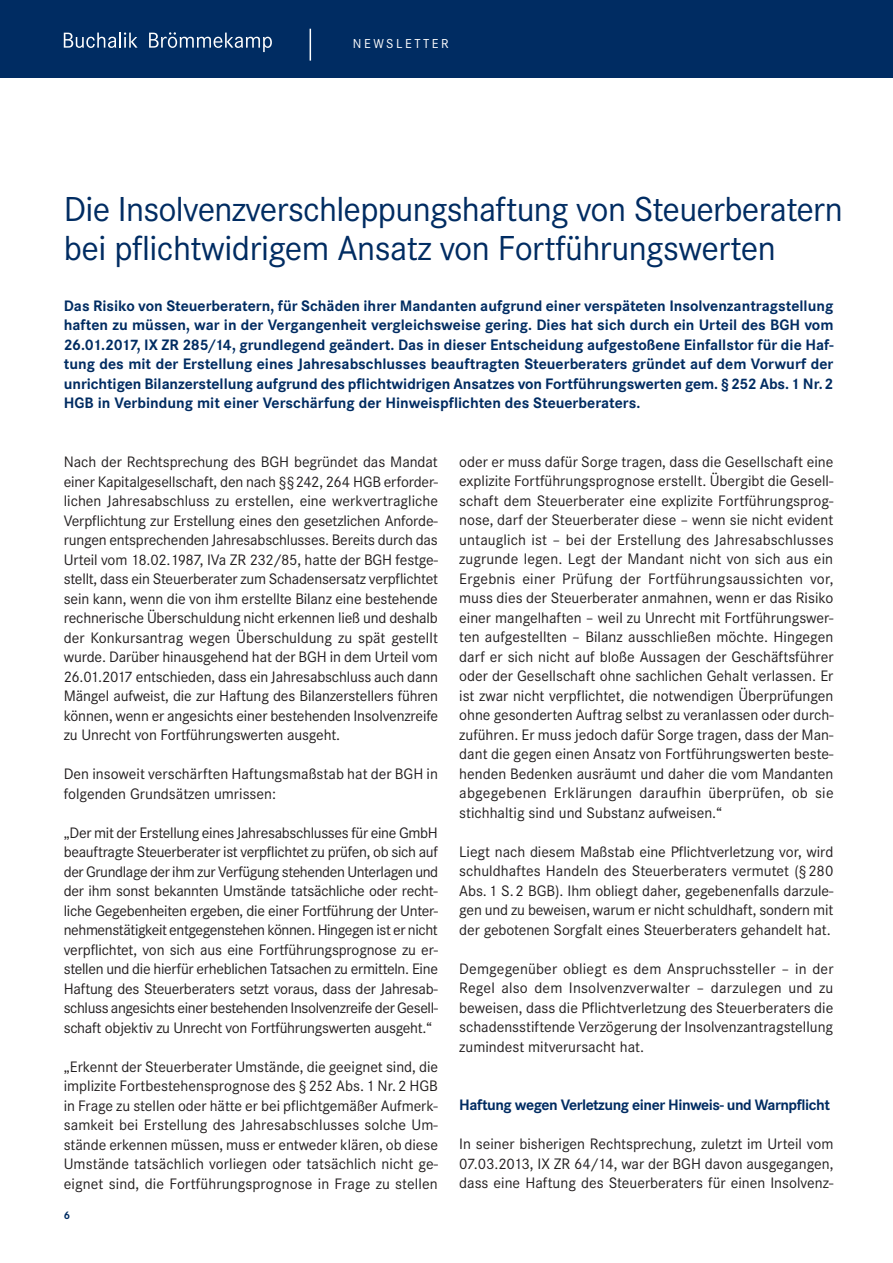
<style>
.page{position:relative;width:893px;height:1263px;background:#fff}
.page>*{position:absolute;margin:0;border:0;box-sizing:border-box;transform-origin:0 0}
.t1{font:36px/39px "Corporate S";letter-spacing:-.02em;color:#002c62}
.t2{font:15.75px/19.5px "Corporate S";color:#231f20;text-align:justify}
.t3{font:700 15.75px/19.5px "Corporate S";letter-spacing:-.015em;color:#002c62;text-align:justify}
.t4{font:13.5px "Corporate S";letter-spacing:.185em;color:#fff}
.t5{font:700 11.25px "Corporate S";color:#002c62}
</style>
<div class="page">
<div style="left:0;top:0;width:893px;height:78px;background:#002c62"></div>
<hr style="left:310px;top:29px;width:1px;height:32px;background:#fff">
<svg style="left:64px;top:32px;width:74px;height:16px"></svg>
<svg style="left:149px;top:32px;width:123px;height:20px"></svg>
<p class="t4" style="left:353px;top:35px;width:97px">NEWSLETTER</p>
<h1 class="t1" style="left:64px;top:190px;width:781px">Die Insolvenzverschleppungshaftung von Steuerberatern bei pflichtwidrigem Ansatz von Fortführungswerten</h1>
<p class="t3" style="left:64px;top:296px;width:771px">Das Risiko von Steuerberatern, für Schäden ihrer Mandanten aufgrund einer verspäteten Insolvenzantragstellung haften zu müssen, war in der Vergangenheit vergleichsweise gering. Dies hat sich durch ein Urteil des BGH vom 26.01.2017, IX ZR 285/14, grundlegend geändert. Das in dieser Entscheidung aufgestoßene Einfallstor für die Haf&shy;tung des mit der Erstellung eines Jahresabschlusses beauftragten Steuerberaters gründet auf dem Vorwurf der unrichtigen Bilanzerstellung aufgrund des pflichtwidrigen Ansatzes von Fortführungswerten gem. §252 Abs.1 Nr.2<br>HGB in Verbindung mit einer Verschärfung der Hinweispflichten des Steuerberaters.</p>
<p class="t2" style="left:64px;top:452px;width:376px">Nach der Rechtsprechung des BGH begründet das Mandat einer Kapitalgesellschaft, den nach §§242, 264 HGB erforder&shy;lichen Jahresabschluss zu erstellen, eine werkvertragliche Verpflichtung zur Erstellung eines den gesetzlichen Anforde&shy;rungen entsprechenden Jahresabschlusses. Bereits durch das Urteil vom 18.02.1987, IVa ZR 232/85, hatte der BGH festge&shy;stellt, dass ein Steuerberater zum Schadensersatz verpflichtet sein kann, wenn die von ihm erstellte Bilanz eine bestehende rechnerische Überschuldung nicht erkennen ließ und deshalb der Konkursantrag wegen Überschuldung zu spät gestellt wurde. Darüber hinausgehend hat der BGH in dem Urteil vom 26.01.2017 entschieden, dass ein Jahresabschluss auch dann Mängel aufweist, die zur Haftung des Bilanzerstellers führen können, wenn er angesichts einer bestehenden Insolvenzreife zu Unrecht von Fortführungswerten ausgeht.</p>
<p class="t2" style="left:64px;top:764px;width:376px">Den insoweit verschärften Haftungsmaßstab hat der BGH in folgenden Grundsätzen umrissen:</p>
<p class="t2" style="left:64px;top:823px;width:376px">„Der mit der Erstellung eines Jahresabschlusses für eine GmbH beauftragte Steuerberater ist verpflichtet zu prüfen, ob sich auf der Grundlage der ihm zur Verfügung stehenden Unterlagen und der ihm sonst bekannten Umstände tatsächliche oder recht&shy;liche Gegebenheiten ergeben, die einer Fortführung der Unter&shy;nehmenstätigkeit entgegenstehen können. Hingegen ist er nicht verpflichtet, von sich aus eine Fortführungsprognose zu er&shy;stellen und die hierfür erheblichen Tatsachen zu ermitteln. Eine Haftung des Steuerberaters setzt voraus, dass der Jahresab&shy;schluss angesichts einer bestehenden Insolvenzreife der Gesell&shy;schaft objektiv zu Unrecht von Fortführungswerten ausgeht.“</p>
<p class="t2" style="left:64px;top:1057px;width:376px">„Erkennt der Steuerberater Umstände, die geeignet sind, die implizite Fortbestehensprognose des §252 Abs.1 Nr.2 HGB in Frage zu stellen oder hätte er bei pflichtgemäßer Aufmerk&shy;samkeit bei Erstellung des Jahresabschlusses solche Um&shy;stände erkennen müssen, muss er entweder klären, ob diese Umstände tatsächlich vorliegen oder tatsächlich nicht ge&shy;eignet sind, die Fortführungsprognose in Frage zu stellen</p>
<p class="t5" style="left:64px;top:1209px;width:8px">6</p>
<p class="t2" style="left:459px;top:452px;width:376px">oder er muss dafür Sorge tragen, dass die Gesellschaft eine explizite Fortführungsprognose erstellt. Übergibt die Gesell&shy;schaft dem Steuerberater eine explizite Fortführungsprog&shy;nose, darf der Steuerberater diese – wenn sie nicht evident untauglich ist – bei der Erstellung des Jahresabschlusses zugrunde legen. Legt der Mandant nicht von sich aus ein Ergebnis einer Prüfung der Fortführungsaussichten vor, muss dies der Steuerberater anmahnen, wenn er das Risiko einer mangelhaften – weil zu Unrecht mit Fortführungswer&shy;ten aufgestellten – Bilanz ausschließen möchte. Hingegen darf er sich nicht auf bloße Aussagen der Geschäftsführer oder der Gesellschaft ohne sachlichen Gehalt verlassen. Er ist zwar nicht verpflichtet, die notwendigen Überprüfungen ohne gesonderten Auftrag selbst zu veranlassen oder durch&shy;zuführen. Er muss jedoch dafür Sorge tragen, dass der Man&shy;dant die gegen einen Ansatz von Fortführungswerten beste&shy;henden Bedenken ausräumt und daher die vom Mandanten abgegebenen Erklärungen daraufhin überprüfen, ob sie stichhaltig sind und Substanz aufweisen.“</p>
<p class="t2" style="left:459px;top:842px;width:376px">Liegt nach diesem Maßstab eine Pflichtverletzung vor, wird schuldhaftes Handeln des Steuerberaters vermutet (§280<br>Abs.1 S.2 BGB). Ihm obliegt daher, gegebenenfalls darzule&shy;gen und zu beweisen, warum er nicht schuldhaft, sondern mit der gebotenen Sorgfalt eines Steuerberaters gehandelt hat.</p>
<p class="t2" style="left:459px;top:959px;width:376px">Demgegenüber obliegt es dem Anspruchssteller – in der Regel also dem Insolvenzverwalter – darzulegen und zu beweisen, dass die Pflichtverletzung des Steuerberaters die schadensstiftende Verzögerung der Insolvenzantragstellung zumindest mitverursacht hat.</p>
<p class="t3" style="left:459px;top:1096px;width:372px">Haftung wegen Verletzung einer Hinweis- und Warnpflicht</p>
<p class="t2" style="left:459px;top:1134px;width:376px">In seiner bisherigen Rechtsprechung, zuletzt im Urteil vom 07.03.2013, IX ZR 64/14, war der BGH davon ausgegangen, dass eine Haftung des Steuerberaters für einen Insolvenz-</p>
</div>
